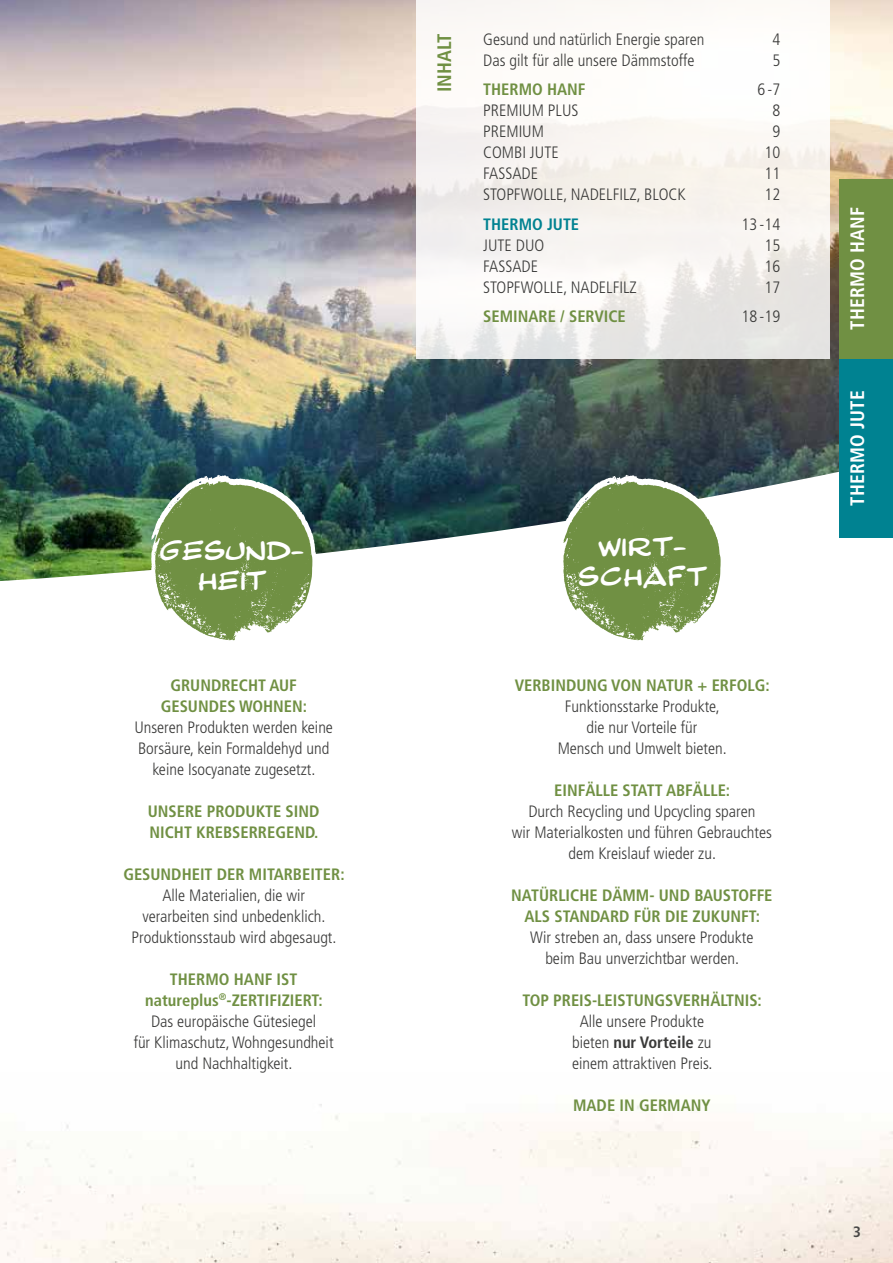
<style>
.page{position:relative;width:893px;height:1263px;background:#fff}
.page>*{position:absolute;margin:0;border:0;box-sizing:border-box;transform-origin:0 0}
.t1{font:29.4px/29.7px "Comicstrip MND";letter-spacing:-.02em;color:#fff;text-align:center}
.t2{font:29.4px/29.7px "Comicstrip MND";letter-spacing:.02em;color:#fff;text-align:center}
.t3{font:700 condensed 19.5px "Frutiger";letter-spacing:.01em;color:#fff}
.t4{font:700 condensed 19.5px "Frutiger";letter-spacing:.01em;color:#709043}
.t5{font:300 condensed 16.5px/21px "Frutiger";color:#3a3a39;text-align:center}
.t6{font:700 condensed 16.5px/21px "Frutiger";color:#709043;text-align:center}
.t7{font:700 condensed 16.5px "Frutiger";color:#008291}
.t8{font:700 condensed 15px "Frutiger";color:#484847}
.s1{font-weight:700;color:#709043}
.s2{font-weight:700}
</style>
<div class="page">
<img style="left:0;top:1104px;width:893px;height:159px">
<img style="left:0;top:0;width:893px;height:581px">
<svg style="left:151px;top:475px;width:165px;height:166px"></svg>
<svg style="left:559px;top:475px;width:166px;height:166px"></svg>
<div style="left:840px;top:359px;width:53px;height:179px;background:#008291"></div>
<svg style="left:416px;top:0;width:413px;height:359px;fill:#f9f6f3"></svg>
<div style="left:840px;top:179px;width:53px;height:180px;background:#709043"></div>
<h1 class="t1" style="left:159px;top:535px;width:146px">GESUND-<br>HEIT</h1>
<p class="t6" style="left:161px;top:675px;width:148px">GRUNDRECHT AUF<br>GESUNDES WOHNEN:</p>
<p class="t5" style="left:134px;top:717px;width:200px">Unseren Produkten werden keine<br>Borsäure, kein Formaldehyd und keine Isocyanate zugesetzt.</p>
<p class="t6" style="left:148px;top:801px;width:173px;text-align:left">UNSERE PRODUKTE SIND<br>NICHT KREBSERREGEND.</p>
<p class="t6" style="left:123px;top:864px;width:223px">GESUNDHEIT DER MITARBEITER:</p>
<p class="t5" style="left:131px;top:885px;width:207px">Alle Materialien, die wir verarbeiten sind unbedenklich.<br>Produktionsstaub wird abgesaugt.</p>
<p class="t5" style="left:134px;top:969px;width:201px"><span class="s1">THERMO HANF IST natureplus</span><sup>®</sup><span class="s1">-ZERTIFIZIERT:<br></span>Das europäische Gütesiegel<br>für Klimaschutz, Wohngesundheit und Nachhaltigkeit.</p>
<p class="t4" style="left:433px;top:92px;width:60px;rotate:-90deg">INHALT</p>
<p class="t5" style="left:483px;top:29px;width:223px">Gesund und natürlich Energie sparen</p>
<p class="t5" style="left:772px;top:29px;width:9px">4</p>
<p class="t5" style="left:483px;top:50px;width:213px">Das gilt für alle unsere Dämmstoffe</p>
<p class="t5" style="left:772px;top:50px;width:9px">5</p>
<p class="t6" style="left:483px;top:79px;width:104px">THERMO HANF</p>
<p class="t5" style="left:757px;top:79px;width:24px">6-7</p>
<p class="t5" style="left:483px;top:100px;width:97px">PREMIUM PLUS</p>
<p class="t5" style="left:772px;top:100px;width:9px">8</p>
<p class="t5" style="left:483px;top:121px;width:62px">PREMIUM</p>
<p class="t5" style="left:772px;top:121px;width:9px">9</p>
<p class="t5" style="left:483px;top:142px;width:77px">COMBI JUTE</p>
<p class="t5" style="left:764px;top:142px;width:17px">10</p>
<p class="t5" style="left:483px;top:163px;width:56px">FASSADE</p>
<p class="t5" style="left:764px;top:163px;width:17px">11</p>
<p class="t5" style="left:483px;top:184px;width:204px">STOPFWOLLE, NADELFILZ, BLOCK</p>
<p class="t5" style="left:764px;top:184px;width:17px">12</p>
<p class="t7" style="left:483px;top:214px;width:97px">THERMO JUTE</p>
<p class="t5" style="left:742px;top:214px;width:40px">13 -14</p>
<p class="t5" style="left:483px;top:235px;width:63px">JUTE DUO</p>
<p class="t5" style="left:764px;top:235px;width:17px">15</p>
<p class="t5" style="left:483px;top:256px;width:56px">FASSADE</p>
<p class="t5" style="left:764px;top:256px;width:17px">16</p>
<p class="t5" style="left:483px;top:277px;width:155px">STOPFWOLLE, NADELFILZ</p>
<p class="t5" style="left:764px;top:277px;width:17px">17</p>
<p class="t6" style="left:483px;top:306px;width:144px">SEMINARE / SERVICE</p>
<p class="t5" style="left:742px;top:306px;width:40px">18 -19</p>
<h1 class="t2" style="left:578px;top:531px;width:130px">WIRT-<br>SCHAFT</h1>
<p class="t6" style="left:515px;top:675px;width:257px">VERBINDUNG VON NATUR + ERFOLG:</p>
<p class="t5" style="left:558px;top:696px;width:170px">Funktionsstarke Produkte, die nur Vorteile für<br>Mensch und Umwelt bieten.</p>
<p class="t6" style="left:554px;top:780px;width:177px">EINFÄLLE STATT ABFÄLLE:</p>
<p class="t5" style="left:512px;top:801px;width:262px">Durch Recycling und Upcycling sparen<br>wir Materialkosten und führen Gebrauchtes dem Kreislauf wieder zu.</p>
<p class="t6" style="left:511px;top:885px;width:263px">NATÜRLICHE DÄMM- UND BAUSTOFFE<br>ALS STANDARD FÜR DIE ZUKUNFT:</p>
<p class="t5" style="left:530px;top:927px;width:225px">Wir streben an, dass unsere Produkte beim Bau unverzichtbar werden.</p>
<p class="t6" style="left:522px;top:990px;width:241px">TOP PREIS-LEISTUNGSVERHÄLTNIS:</p>
<p class="t5" style="left:572px;top:1011px;width:142px">Alle unsere Produkte bieten <span class="s2">nur Vorteile</span> zu einem attraktiven Preis.</p>
<p class="t6" style="left:573px;top:1095px;width:139px">MADE IN GERMANY</p>
<p class="t3" style="left:846px;top:330px;width:124px;rotate:-90deg">THERMO HANF</p>
<p class="t3" style="left:846px;top:505px;width:117px;rotate:-90deg">THERMO JUTE</p>
<p class="t8" style="left:853px;top:1222px;width:9px">3</p>
</div>
